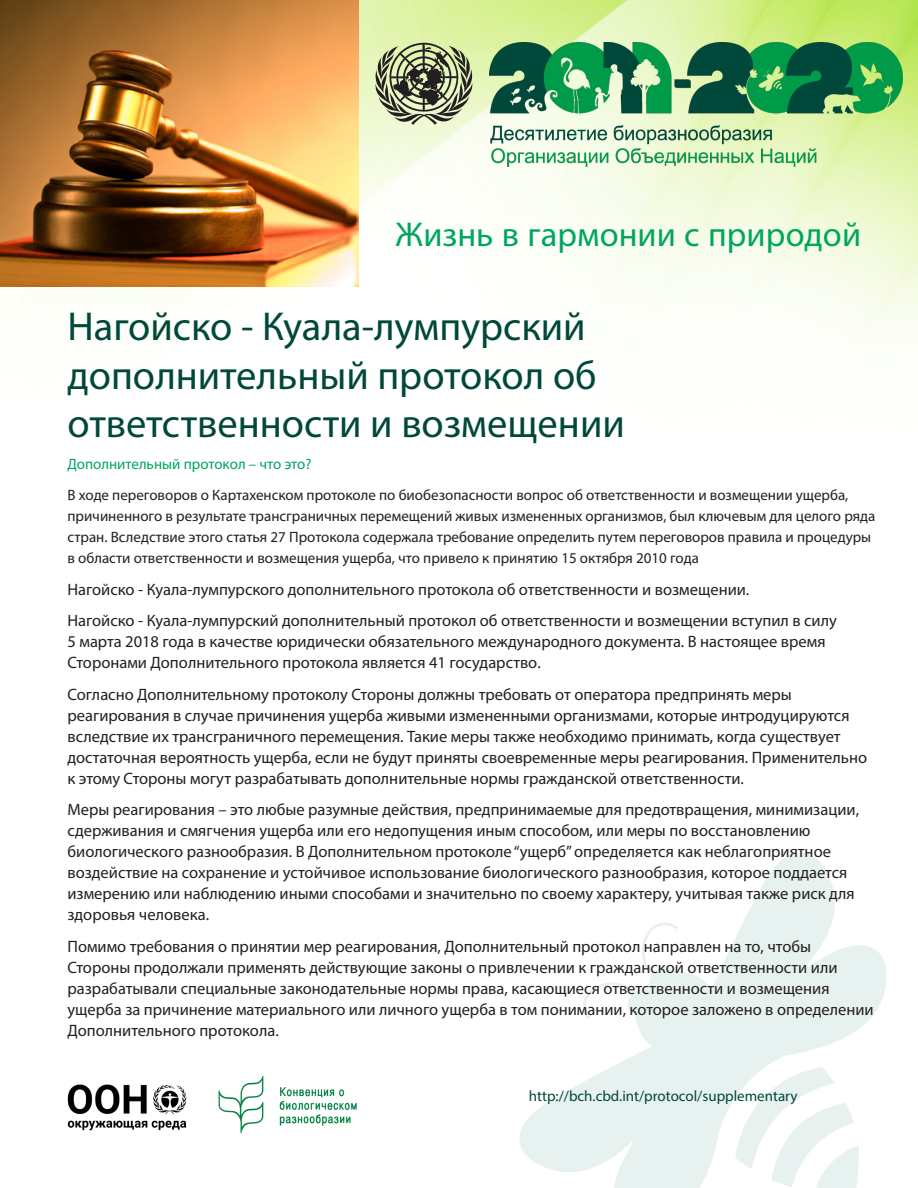
<style>
.page{position:relative;width:918px;height:1188px;background:#fff}
.page>*{position:absolute;margin:0;border:0;box-sizing:border-box;transform-origin:0 0}
.Header{font:40.5px/48.6px "Myriad Pro";color:#004839}
.t1{font:34.5px "Myriad Pro";color:#00a65f}
.Body{font:16.5px/21px "Myriad Pro";color:#231f20}
.Body-2{font:15px/21px "Myriad Pro";color:#231f20}
.Body-3{font:15px "Myriad Pro";color:#004839}
.Header-2{font:15px "Myriad Pro";color:#00a65f}
</style>
<div class="page">
<img style="left:0;top:0;width:918px;height:341px">
<svg style="left:519px;top:852px;width:368px;height:336px"></svg>
<img style="left:0;top:0;width:359px;height:286px">
<svg style="left:375px;top:43px;width:98px;height:82px;background:#959c7c"></svg>
<img style="left:67px;top:1084px;width:120px;height:47px">
<img style="left:218px;top:1075px;width:139px;height:59px">
<img style="left:490px;top:43px;width:412px;height:123px">
<p class="t1" style="left:395px;top:213px;width:467px">Жизнь в гармонии с природой</p>
<p class="Header" style="left:68px;top:302px;width:559px">Нагойско - Куала-лумпурский дополнительный протокол об ответственности и возмещении</p>
<p class="Header-2" style="left:68px;top:455px;width:245px">Дополнительный протокол – что это?</p>
<p class="Body-2" style="left:68px;top:485px;width:810px">В ходе переговоров о Картахенском протоколе по биобезопасности вопрос об ответственности и возмещении ущерба, причиненного в результате трансграничных перемещений живых измененных организмов, был ключевым для целого ряда стран. Вследствие этого статья 27 Протокола содержала требование определить путем переговоров правила и процедуры в области ответственности и возмещения ущерба, что привело к принятию 15 октября 2010 года</p>
<p class="Body" style="left:68px;top:579px;width:683px">Нагойско - Куала-лумпурского дополнительного протокола об ответственности и возмещении.</p>
<p class="Body" style="left:68px;top:610px;width:771px">Нагойско - Куала-лумпурский дополнительный протокол об ответственности и возмещении вступил в силу<br>5 марта 2018 года в качестве юридически обязательного международного документа. В настоящее время<br>Сторонами Дополнительного протокола является 41 государство.</p>
<p class="Body" style="left:68px;top:684px;width:801px">Согласно Дополнительному протоколу Стороны должны требовать от оператора предпринять меры реагирования в случае причинения ущерба живыми измененными организмами, которые интродуцируются вследствие их трансграничного перемещения. Такие меры также необходимо принимать, когда существует достаточная вероятность ущерба, если не будут приняты своевременные меры реагирования. Применительно к этому Стороны могут разрабатывать дополнительные нормы гражданской ответственности.</p>
<p class="Body" style="left:68px;top:799px;width:793px">Меры реагирования – это любые разумные действия, предпринимаемые для предотвращения, минимизации, сдерживания и смягчения ущерба или его недопущения иным способом, или меры по восстановлению биологического разнообразия. В Дополнительном протоколе “ущерб” определяется как неблагоприятное воздействие на сохранение и устойчивое использование биологического разнообразия, которое поддается измерению или наблюдению иными способами и значительно по своему характеру, учитывая также риск для здоровья человека.</p>
<p class="Body" style="left:68px;top:936px;width:808px">Помимо требования о принятии мер реагирования, Дополнительный протокол направлен на то, чтобы Стороны продолжали применять действующие законы о привлечении к гражданской ответственности или разрабатывали специальные законодательные нормы права, касающиеся ответственности и возмещения ущерба за причинение материального или личного ущерба в том понимании, которое заложено в определении Дополнительного протокола.</p>
<p class="Body-3" style="left:529px;top:1087px;width:270px">http://bch.cbd.int/protocol/supplementary</p>
</div>
